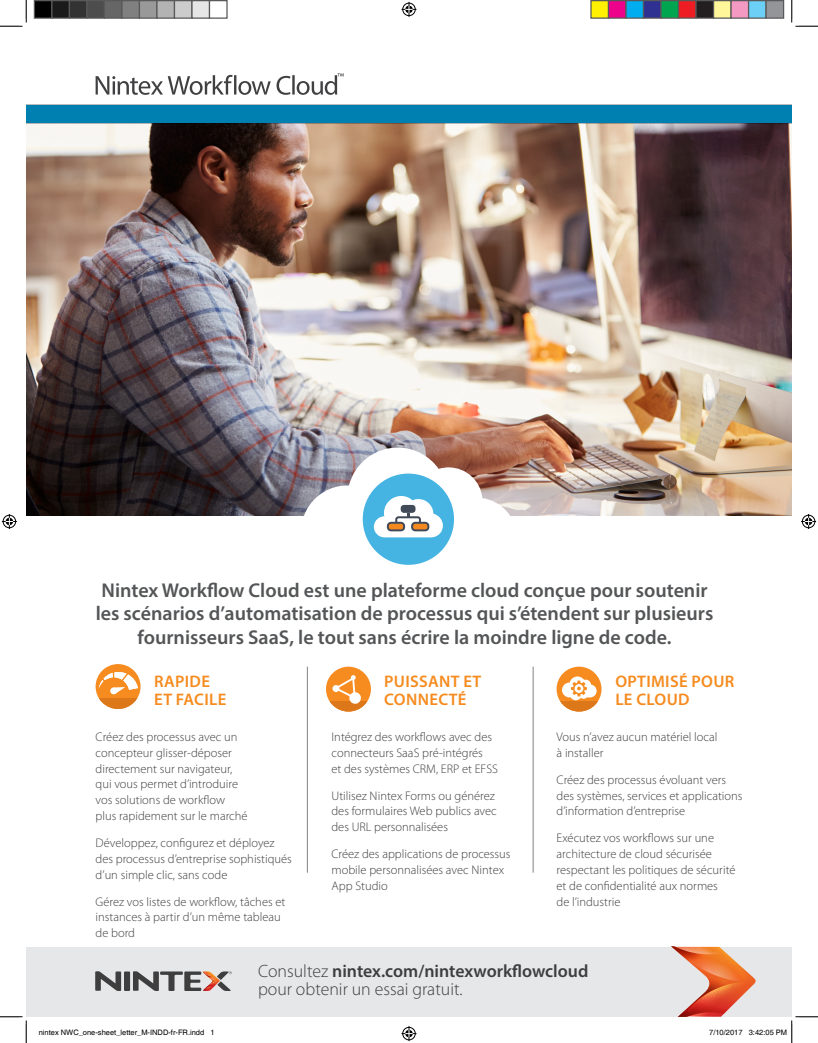
<style>
.page{position:relative;width:818px;height:1043px;background:#fff}
.page>*{position:absolute;margin:0;border:0;box-sizing:border-box;transform-origin:0 0}
.t1{font:600 20px/23.8px "Myriad Pro";color:#545557;text-align:center}
.t2{font:300 17.88px/17.5px "Myriad Pro";color:#3e3e3f}
.t3{font:600 16.75px/17.9px "Myriad Pro";letter-spacing:.02em;color:#f68b1f}
.t4{font:300 12.5px/15.8px "Myriad Pro";color:#3e3e3f}
.t5{font:7.5px "Helvetica";color:#000}
.s1{font-weight:600}
</style>
<div class="page">
<div style="left:26px;top:946px;width:765px;height:70px;background:#e6e7e9"></div>
<img style="left:26px;top:123px;width:765px;height:392px">
<div style="left:26px;top:104px;width:765px;height:19px;background:#0080b0"></div>
<svg style="left:301px;top:447px;width:216px;height:118px"></svg>
<svg style="left:96px;top:73px;width:248px;height:22px"></svg>
<svg style="left:95px;top:971px;width:26px;height:20px"></svg>
<div style="left:124px;top:971px;width:6px;height:20px;background:#3e3e3f"></div>
<svg style="left:133px;top:971px;width:99px;height:20px"></svg>
<div style="left:96px;top:664px;width:44px;height:45px;background:#f68b1f;border-radius:50%"></div>
<svg style="left:98px;top:698px;width:40px;height:11px"></svg>
<svg style="left:99px;top:671px;width:39px;height:23px"></svg>
<div style="left:326px;top:666px;width:45px;height:45px;background:#f68b1f;border-radius:50%"></div>
<svg style="left:329px;top:701px;width:39px;height:10px"></svg>
<svg style="left:332px;top:675px;width:29px;height:29px"></svg>
<div style="left:556px;top:666px;width:45px;height:45px;background:#f68b1f;border-radius:50%"></div>
<svg style="left:560px;top:701px;width:38px;height:10px"></svg>
<svg style="left:562px;top:676px;width:34px;height:24px"></svg>
<hr style="left:307px;top:666px;width:1px;height:206px;background:#808285">
<hr style="left:532px;top:666px;width:1px;height:206px;background:#808285">
<svg style="left:0;top:0;width:27px;height:27px"></svg>
<svg style="left:0;top:1016px;width:27px;height:26px"></svg>
<svg style="left:791px;top:0;width:27px;height:27px"></svg>
<svg style="left:401px;top:2px;width:15px;height:15px"></svg>
<svg style="left:401px;top:1026px;width:15px;height:15px"></svg>
<svg style="left:2px;top:514px;width:15px;height:15px"></svg>
<svg style="left:801px;top:514px;width:15px;height:15px"></svg>
<div style="left:34px;top:1px;width:18px;height:17px;background:#000"></div>
<div style="left:34px;top:0;width:18px;height:19px;border:1px solid #595959"></div>
<div style="left:52px;top:1px;width:17px;height:17px;background:#1a1a1a"></div>
<div style="left:51px;top:0;width:19px;height:19px;border:1px solid #595959"></div>
<div style="left:69px;top:1px;width:18px;height:17px;background:#333"></div>
<div style="left:69px;top:0;width:19px;height:19px;border:1px solid #595959"></div>
<div style="left:87px;top:1px;width:17px;height:17px;background:#4d4d4d"></div>
<div style="left:86px;top:0;width:19px;height:19px;border:1px solid #595959"></div>
<div style="left:104px;top:1px;width:18px;height:17px;background:#666"></div>
<div style="left:104px;top:0;width:18px;height:19px;border:1px solid #595959"></div>
<div style="left:122px;top:1px;width:17px;height:17px;background:#808080"></div>
<div style="left:121px;top:0;width:19px;height:19px;border:1px solid #595959"></div>
<div style="left:139px;top:1px;width:18px;height:17px;background:#999"></div>
<div style="left:139px;top:0;width:19px;height:19px;border:1px solid #595959"></div>
<div style="left:157px;top:1px;width:17px;height:17px;background:#b3b3b3"></div>
<div style="left:156px;top:0;width:19px;height:19px;border:1px solid #595959"></div>
<div style="left:174px;top:1px;width:18px;height:17px;background:#ccc"></div>
<div style="left:174px;top:0;width:18px;height:19px;border:1px solid #595959"></div>
<div style="left:192px;top:1px;width:17px;height:17px;background:#e6e6e6"></div>
<div style="left:191px;top:0;width:19px;height:19px;border:1px solid #595959"></div>
<div style="left:209px;top:0;width:19px;height:19px;border:1px solid #595959"></div>
<div style="left:591px;top:1px;width:17px;height:17px;background:#fff101"></div>
<div style="left:590px;top:0;width:19px;height:19px;border:1px solid #595959"></div>
<div style="left:608px;top:1px;width:18px;height:17px;background:#ed028c"></div>
<div style="left:608px;top:0;width:18px;height:19px;border:1px solid #595959"></div>
<div style="left:626px;top:1px;width:17px;height:17px;background:#00aeef"></div>
<div style="left:625px;top:0;width:19px;height:19px;border:1px solid #595959"></div>
<div style="left:643px;top:1px;width:18px;height:17px;background:#2e3092"></div>
<div style="left:642px;top:0;width:19px;height:19px;border:1px solid #595959"></div>
<div style="left:661px;top:1px;width:17px;height:17px;background:#00a54f"></div>
<div style="left:660px;top:0;width:19px;height:19px;border:1px solid #595959"></div>
<div style="left:678px;top:1px;width:18px;height:17px;background:#ee1d23"></div>
<div style="left:678px;top:0;width:18px;height:19px;border:1px solid #595959"></div>
<div style="left:696px;top:1px;width:17px;height:17px;background:#231f20"></div>
<div style="left:695px;top:0;width:19px;height:19px;border:1px solid #595959"></div>
<div style="left:713px;top:1px;width:18px;height:17px;background:#fff79a"></div>
<div style="left:712px;top:0;width:19px;height:19px;border:1px solid #595959"></div>
<div style="left:731px;top:1px;width:17px;height:17px;background:#f499c2"></div>
<div style="left:730px;top:0;width:19px;height:19px;border:1px solid #595959"></div>
<div style="left:748px;top:1px;width:18px;height:17px;background:#6bcff6"></div>
<div style="left:748px;top:0;width:18px;height:19px;border:1px solid #595959"></div>
<div style="left:766px;top:1px;width:17px;height:17px;background:#939598"></div>
<div style="left:765px;top:0;width:19px;height:19px;border:1px solid #595959"></div>
<svg style="left:660px;top:946px;width:158px;height:96px"></svg>
<p class="t1" style="left:96px;top:577px;width:619px">Nintex Workflow Cloud est une plateforme cloud conçue pour soutenir les scénarios d’automatisation de processus qui s’étendent sur plusieurs fournisseurs SaaS, le tout sans écrire la moindre ligne de code.</p>
<p class="t3" style="left:154px;top:672px;width:74px">RAPIDE<br>ET FACILE</p>
<p class="t3" style="left:384px;top:672px;width:99px">PUISSANT ET<br>CONNECTÉ</p>
<p class="t3" style="left:615px;top:672px;width:120px">OPTIMISÉ POUR<br>LE CLOUD</p>
<p class="t4" style="left:96px;top:728px;width:153px">Créez des processus avec un concepteur glisser-déposer directement sur navigateur, qui vous permet d’introduire vos solutions de workflow plus rapidement sur le marché</p>
<p class="t4" style="left:96px;top:834px;width:198px">Développez, configurez et déployez des processus d’entreprise sophistiqués d’un simple clic, sans code</p>
<p class="t4" style="left:96px;top:893px;width:191px">Gérez vos listes de workflow, tâches et instances à partir d’un même tableau de bord</p>
<p class="t4" style="left:331px;top:728px;width:168px">Intégrez des workflows avec des connecteurs SaaS pré-intégrés<br>et des systèmes CRM, ERP et EFSS</p>
<p class="t4" style="left:331px;top:787px;width:167px">Utilisez Nintex Forms ou générez des formulaires Web publics avec des URL personnalisées</p>
<p class="t4" style="left:331px;top:846px;width:181px">Créez des applications de processus mobile personnalisées avec Nintex<br>App Studio</p>
<p class="t4" style="left:556px;top:728px;width:162px">Vous n’avez aucun matériel local à installer</p>
<p class="t4" style="left:556px;top:771px;width:187px">Créez des processus évoluant vers des systèmes, services et applications d’information d’entreprise</p>
<p class="t4" style="left:556px;top:830px;width:180px">Exécutez vos workflows sur une architecture de cloud sécurisée respectant les politiques de sécurité et de confidentialité aux normes<br>de l’industrie</p>
<p class="t2" style="left:258px;top:962px;width:332px">Consultez <span class="s1">nintex.com/nintexworkflowcloud </span>pour obtenir un essai gratuit.</p>
<p class="t5" style="left:39px;top:1028px;width:177px">nintex NWC_one-sheet_letter_M-INDD-fr-FR.indd 1</p>
<p class="t5" style="left:709px;top:1028px;width:79px">7/10/2017 3:42:05 PM</p>
</div>
